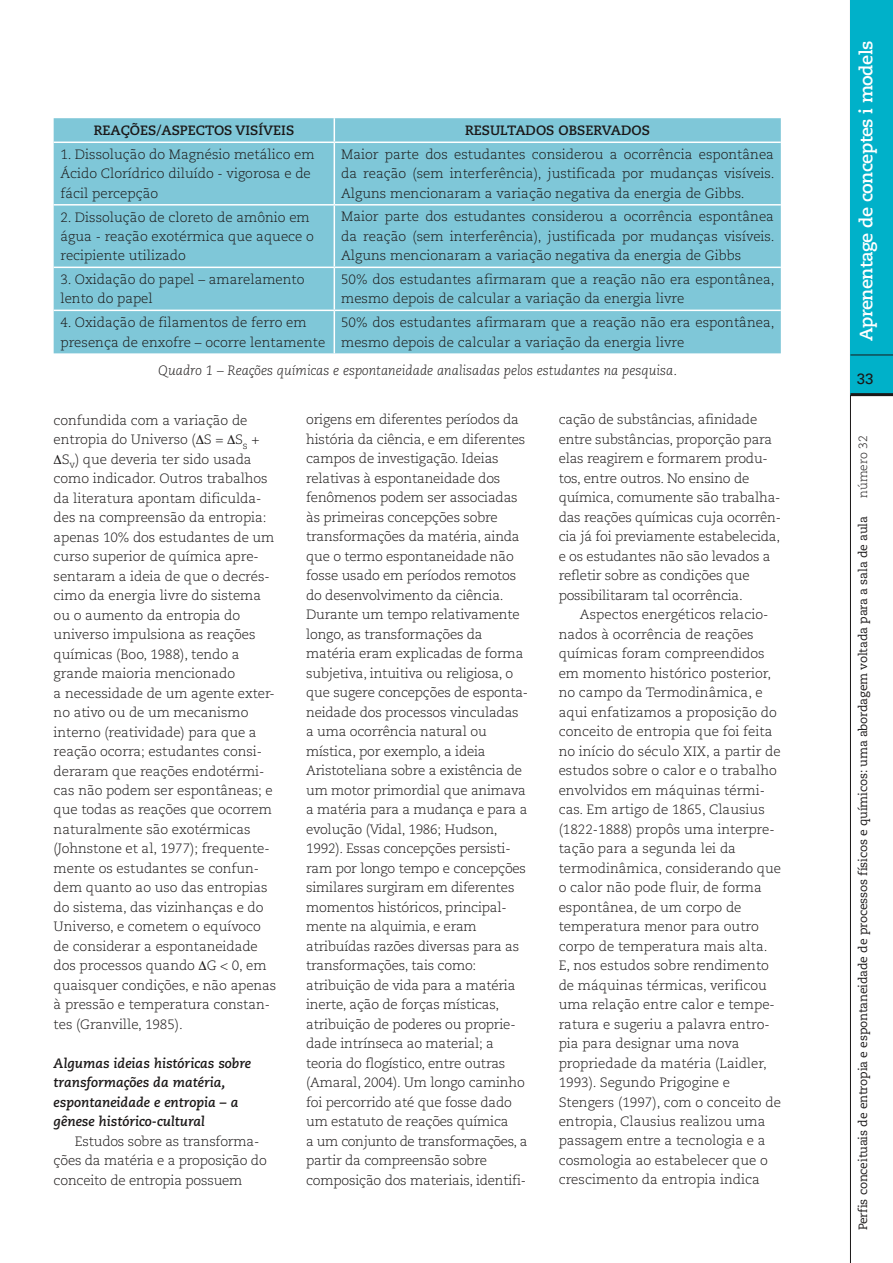
<style>
.page{position:relative;width:893px;height:1263px;background:#fff}
.page>*{position:absolute;margin:0;border:0;box-sizing:border-box;transform-origin:0 0}
.t1{font:700 18px "Caecilia";letter-spacing:-.03em;color:#fff}
.t2{font:15px "Univers LT Std";color:#1b1818}
.t3{font:300 13.5px/19.5px "Caecilia";letter-spacing:-.005em;color:#1b1818}
.t4{font:italic 700 13.5px/19.5px "Caecilia";color:#1b1818}
.t5{font:italic 300 13.5px "Caecilia";color:#1b1818}
.t6{font:700 13.5px "Caecilia";color:#1b1818}
.t7{font:12px "Caecilia";letter-spacing:-.015em;color:#1b1818}
.t8{font:300 12px "Caecilia";color:#1b1818}
.s1{font-style:normal}
</style>
<div class="page">
<hr style="left:850px;top:0;width:1px;height:1263px;background:#1b1818">
<div style="left:850px;top:0;width:43px;height:395px;background:#00b1c9"></div>
<hr style="left:850px;top:393px;width:43px;height:3px;background:#1b1818">
<hr style="left:850px;top:355px;width:43px;height:1px;background:#1b1818">
<div style="left:54px;top:118px;width:727px;height:235px;background:#7fc7d8"></div>
<svg style="left:334px;top:118px;width:1px;height:24px"></svg>
<hr style="left:54px;top:142px;width:280px;height:1px;background:#fff">
<hr style="left:334px;top:142px;width:447px;height:1px;background:#fff">
<hr style="left:334px;top:143px;width:1px;height:61px;background:#fff">
<hr style="left:54px;top:204px;width:280px;height:2px;background:#fff">
<hr style="left:334px;top:204px;width:447px;height:2px;background:#fff">
<hr style="left:334px;top:206px;width:1px;height:61px;background:#fff">
<hr style="left:54px;top:267px;width:280px;height:1px;background:#fff">
<hr style="left:334px;top:267px;width:447px;height:1px;background:#fff">
<hr style="left:334px;top:268px;width:1px;height:42px;background:#fff">
<hr style="left:54px;top:310px;width:280px;height:1px;background:#fff">
<hr style="left:334px;top:310px;width:447px;height:1px;background:#fff">
<hr style="left:334px;top:311px;width:1px;height:42px;background:#fff">
<p class="t6" style="left:94px;top:123px;width:202px">REAÇÕES/ASPECTOS VISÍVEIS</p>
<p class="t6" style="left:465px;top:123px;width:187px">RESULTADOS OBSERVADOS</p>
<p class="t3" style="left:60px;top:146px;width:256px">1. Dissolução do Magnésio metálico em<br>Ácido Clorídrico diluído - vigorosa e de fácil percepção</p>
<p class="t3" style="left:341px;top:146px;width:435px;text-align:justify">Maior parte dos estudantes considerou a ocorrência espontânea da reação (sem interferência), justificada por mudanças visíveis.<br>Alguns mencionaram a variação negativa da energia de Gibbs.</p>
<p class="t3" style="left:60px;top:208px;width:255px">2. Dissolução de cloreto de amônio em água - reação exotérmica que aquece o recipiente utilizado</p>
<p class="t3" style="left:341px;top:208px;width:435px;text-align:justify">Maior parte dos estudantes considerou a ocorrência espontânea da reação (sem interferência), justificada por mudanças visíveis.<br>Alguns mencionaram a variação negativa da energia de Gibbs</p>
<p class="t3" style="left:60px;top:271px;width:246px">3. Oxidação do papel – amarelamento lento do papel</p>
<p class="t3" style="left:341px;top:271px;width:435px">50% dos estudantes afirmaram que a reação não era espontânea, mesmo depois de calcular a variação da energia livre</p>
<p class="t3" style="left:60px;top:314px;width:266px">4. Oxidação de filamentos de ferro em presença de enxofre – ocorre lentamente</p>
<p class="t3" style="left:341px;top:314px;width:435px">50% dos estudantes afirmaram que a reação não era espontânea, mesmo depois de calcular a variação da energia livre</p>
<p class="t5" style="left:158px;top:363px;width:520px">Quadro 1 – Reações químicas e espontaneidade analisadas pelos estudantes na pesquisa<span class="s1">.</span></p>
<p class="t3" style="left:54px;top:411px;width:224px">confundida com a variação de entropia do Universo (∆S = ∆S<sub>s</sub> + ∆S<sub>v</sub>) que deveria ter sido usada como indicador. Outros trabalhos da literatura apontam dificulda&shy;des na compreensão da entropia: apenas 10% dos estudantes de um curso superior de química apre&shy;sentaram a ideia de que o decrés&shy;cimo da energia livre do sistema ou o aumento da entropia do universo impulsiona as reações químicas (Boo, 1988), tendo a grande maioria mencionado<br>a necessidade de um agente exter&shy;no ativo ou de um mecanismo interno (reatividade) para que a reação ocorra; estudantes consi&shy;deraram que reações endotérmi&shy;cas não podem ser espontâneas; e que todas as reações que ocorrem naturalmente são exotérmicas (Johnstone et al, 1977); frequente&shy;mente os estudantes se confun&shy;dem quanto ao uso das entropias do sistema, das vizinhanças e do<br>Universo, e cometem o equívoco de considerar a espontaneidade dos processos quando ∆G &lt; 0, em quaisquer condições, e não apenas à pressão e temperatura constan&shy;tes (Granville, 1985).</p>
<p class="t4" style="left:54px;top:1054px;width:199px">Algumas ideias históricas sobre transformações da matéria, espontaneidade e entropia – a gênese histórico-cultural</p>
<p class="t3" style="left:54px;top:1133px;width:215px;text-indent:21px">Estudos sobre as transforma&shy;ções da matéria e a proposição do conceito de entropia possuem</p>
<p class="t3" style="left:306px;top:411px;width:224px">origens em diferentes períodos da história da ciência, e em diferentes campos de investigação. Ideias relativas à espontaneidade dos fenômenos podem ser associadas às primeiras concepções sobre transformações da matéria, ainda que o termo espontaneidade não fosse usado em períodos remotos do desenvolvimento da ciência.<br>Durante um tempo relativamente longo, as transformações da matéria eram explicadas de forma subjetiva, intuitiva ou religiosa, o que sugere concepções de esponta&shy;neidade dos processos vinculadas a uma ocorrência natural ou mística, por exemplo, a ideia<br>Aristoteliana sobre a existência de um motor primordial que animava a matéria para a mudança e para a evolução (Vidal, 1986; Hudson,<br>1992). Essas concepções persisti&shy;ram por longo tempo e concepções similares surgiram em diferentes momentos históricos, principal&shy;mente na alquimia, e eram atribuídas razões diversas para as transformações, tais como: atribuição de vida para a matéria inerte, ação de forças místicas, atribuição de poderes ou proprie&shy;dade intrínseca ao material; a teoria do flogístico, entre outras (Amaral, 2004). Um longo caminho foi percorrido até que fosse dado um estatuto de reações química<br>a um conjunto de transformações, a partir da compreensão sobre composição dos materiais, identifi-</p>
<p class="t3" style="left:559px;top:411px;width:224px">cação de substâncias, afinidade entre substâncias, proporção para elas reagirem e formarem produ&shy;tos, entre outros. No ensino de química, comumente são trabalha&shy;das reações químicas cuja ocorrên&shy;cia já foi previamente estabelecida, e os estudantes não são levados a refletir sobre as condições que possibilitaram tal ocorrência.</p>
<p class="t3" style="left:559px;top:606px;width:224px;text-indent:21px">Aspectos energéticos relacio&shy;nados à ocorrência de reações químicas foram compreendidos em momento histórico posterior, no campo da Termodinâmica, e aqui enfatizamos a proposição do conceito de entropia que foi feita no início do século XIX, a partir de estudos sobre o calor e o trabalho envolvidos em máquinas térmi&shy;cas. Em artigo de 1865, Clausius (1822-1888) propôs uma interpre&shy;tação para a segunda lei da termodinâmica, considerando que o calor não pode fluir, de forma espontânea, de um corpo de temperatura menor para outro corpo de temperatura mais alta.<br>E, nos estudos sobre rendimento de máquinas térmicas, verificou uma relação entre calor e tempe&shy;ratura e sugeriu a palavra entro&shy;pia para designar uma nova propriedade da matéria (Laidler,<br>1993). Segundo Prigogine e<br>Stengers (1997), com o conceito de entropia, Clausius realizou uma passagem entre a tecnologia e a cosmologia ao estabelecer que o crescimento da entropia indica</p>
<h1 class="t1" style="left:855px;top:341px;width:302px;rotate:-90deg">Aprenentage de conceptes i models</h1>
<p class="t2" style="left:857px;top:369px;width:18px">33</p>
<p class="t8" style="left:858px;top:498px;width:64px;rotate:-90deg">número 32</p>
<p class="t7" style="left:858px;top:1230px;width:716px;rotate:-90deg">Perfis conceituais de entropia e espontaneidade de processos físicos e químicos: uma abordagem voltada para a sala de aula</p>
</div>
